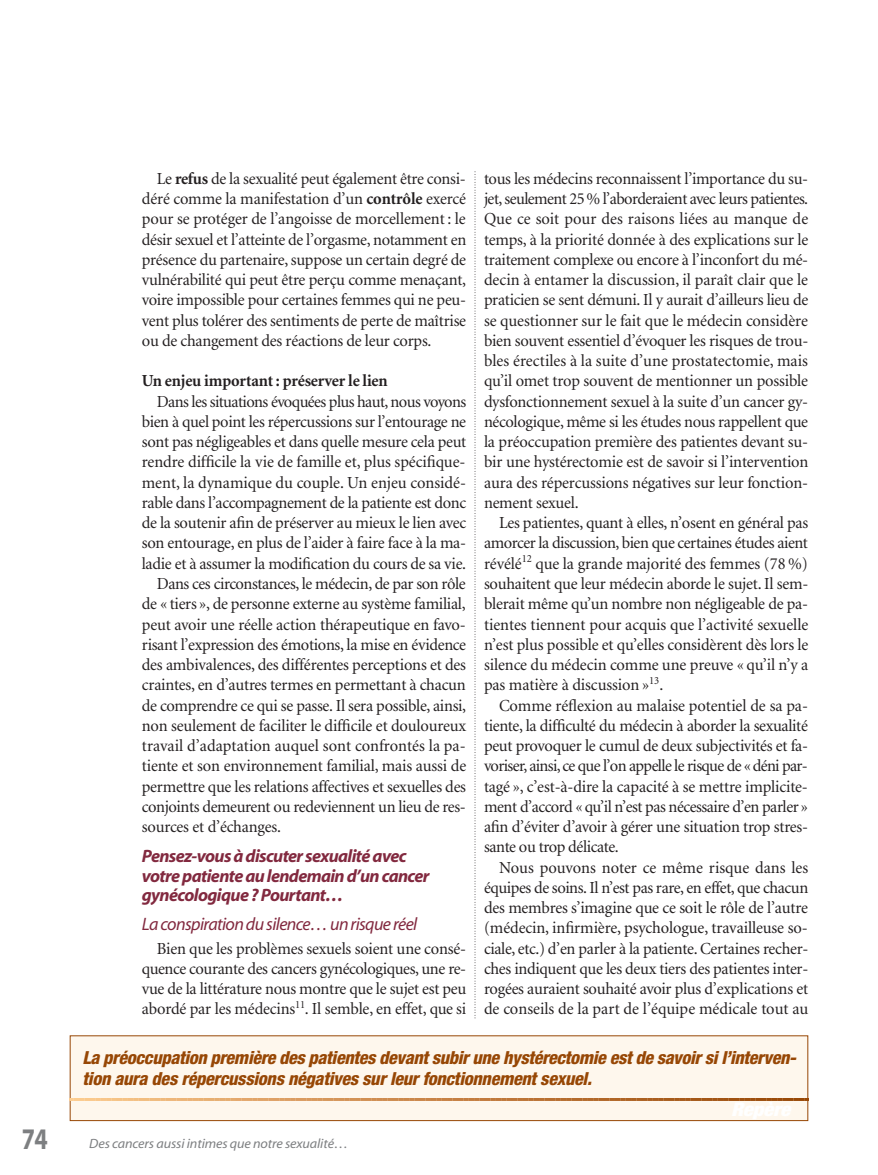
<style>
.page{position:relative;width:878px;height:1175px;background:#fff}
.page>*{position:absolute;margin:0;border:0;box-sizing:border-box;transform-origin:0 0}
.t1{font:700 30px "Myriad";color:#7d7f81;scale:.8 1}
.t2{font:italic 800 condensed 18px/21.8px "Helvetica Neue";letter-spacing:-.02em;color:#974705}
.t3{font:italic 700 18px/19.5px "Myriad";letter-spacing:-.035em;color:#82293f}
.t4{font:italic 18px "Myriad";letter-spacing:-.035em;color:#82293f}
.t5{font:16.8px/20.2px "Minion";letter-spacing:-.015em;color:#231f20;text-align:justify}
.t6{font:16.8px "Minion";letter-spacing:-.035em;color:#231f20}
.t7{font:700 16.8px "Minion";letter-spacing:-.01em;color:#231f20}
.t8{font:italic 13.5px "Myriad";letter-spacing:-.01em;color:#7d7f81;scale:1.05 1}
.s1{font-weight:700}
</style>
<div class="page">
<svg style="left:474px;top:172px;width:1px;height:847px"></svg>
<div style="left:70px;top:1035px;width:737px;height:85px;background:#fef7ed"></div>
<svg style="left:70px;top:1098px;width:23px;height:22px"></svg>
<hr style="left:97px;top:1098px;width:2px;height:22px;background:#f9c78a">
<svg style="left:103px;top:1098px;width:109px;height:3px"></svg>
<hr style="left:216px;top:1098px;width:2px;height:22px;background:#e6ae71">
<svg style="left:222px;top:1098px;width:109px;height:3px"></svg>
<hr style="left:335px;top:1098px;width:2px;height:22px;background:#d59559">
<svg style="left:341px;top:1098px;width:255px;height:3px"></svg>
<hr style="left:600px;top:1098px;width:2px;height:22px;background:#b16728">
<svg style="left:606px;top:1098px;width:109px;height:3px"></svg>
<hr style="left:719px;top:1098px;width:2px;height:22px;background:#a25414">
<svg style="left:725px;top:1098px;width:82px;height:3px"></svg>
<h1 class="t1" style="left:22px;top:1127px;width:34px">74</h1>
<p class="t5" style="left:142px;top:170px;width:326px;text-indent:15px">Le <span class="s1">refus</span> de la sexualité peut également être consi&shy;déré comme la manifestation d’un <span class="s1">contrôle</span> exercé pour se protéger de l’angoisse de morcellement : le désir sexuel et l’atteinte de l’orgasme, notamment en présence du partenaire, suppose un certain degré de vulnérabilité qui peut être perçu comme menaçant, voire impossible pour certaines femmes qui ne peu&shy;vent plus tolérer des sentiments de perte de maîtrise ou de changement des réactions de leur corps.</p>
<p class="t7" style="left:142px;top:374px;width:247px">Un enjeu important : préserver le lien</p>
<p class="t6" style="left:157px;top:395px;width:311px">Dans les situations évoquées plus haut, nous voyons</p>
<p class="t5" style="left:142px;top:413px;width:326px">bien à quel point les répercussions sur l’entourage ne</p>
<p class="t5" style="left:142px;top:433px;width:326px">sont pas négligeables et dans quelle mesure cela peut</p>
<p class="t5" style="left:142px;top:453px;width:325px">rendre difficile la vie de famille et, plus spécifique-</p>
<p class="t5" style="left:142px;top:473px;width:325px">ment, la dynamique du couple. Un enjeu considé-</p>
<p class="t5" style="left:142px;top:494px;width:326px">rable dans l’accompagnement de la patiente est donc</p>
<p class="t5" style="left:142px;top:514px;width:326px">de la soutenir afin de préserver au mieux le lien avec</p>
<p class="t5" style="left:142px;top:534px;width:326px">son entourage, en plus de l’aider à faire face à la ma-</p>
<p class="t5" style="left:142px;top:554px;width:326px">ladie et à assumer la modification du cours de sa vie.</p>
<p class="t5" style="left:157px;top:575px;width:310px">Dans ces circonstances, le médecin, de par son rôle</p>
<p class="t5" style="left:142px;top:595px;width:325px">de « tiers », de personne externe au système familial,</p>
<p class="t5" style="left:142px;top:615px;width:325px">peut avoir une réelle action thérapeutique en favo-</p>
<p class="t5" style="left:142px;top:635px;width:326px">risant l’expression des émotions, la mise en évidence</p>
<p class="t5" style="left:142px;top:656px;width:326px">des ambivalences, des différentes perceptions et des</p>
<p class="t5" style="left:142px;top:676px;width:325px">craintes, en d’autres termes en permettant à chacun</p>
<p class="t5" style="left:142px;top:696px;width:326px">de comprendre ce qui se passe. Il sera possible, ainsi,</p>
<p class="t5" style="left:142px;top:716px;width:326px">non seulement de faciliter le difficile et douloureux</p>
<p class="t5" style="left:142px;top:737px;width:325px">travail d’adaptation auquel sont confrontés la pa-</p>
<p class="t5" style="left:142px;top:757px;width:326px">tiente et son environnement familial, mais aussi de</p>
<p class="t5" style="left:142px;top:777px;width:326px">permettre que les relations affectives et sexuelles des</p>
<p class="t5" style="left:142px;top:797px;width:325px">conjoints demeurent ou redeviennent un lieu de res-</p>
<p class="t5" style="left:142px;top:818px;width:141px">sources et d’échanges.</p>
<p class="t3" style="left:142px;top:848px;width:289px">Pensez-vous à discuter sexualité avec votre patiente au lendemain d’un cancer gynécologique ? Pourtant…</p>
<p class="t4" style="left:142px;top:916px;width:277px">La conspiration du silence… un risque réel</p>
<p class="t5" style="left:142px;top:939px;width:326px;text-indent:15px">Bien que les problèmes sexuels soient une consé&shy;quence courante des cancers gynécologiques, une re&shy;vue de la littérature nous montre que le sujet est peu abordé par les médecins<sup>11</sup>. Il semble, en effet, que si</p>
<p class="t5" style="left:484px;top:170px;width:326px">tous les médecins reconnaissent l’importance du su&shy;jet, seulement 25% l’aborderaient avec leurs patientes.<br>Que ce soit pour des raisons liées au manque de temps, à la priorité donnée à des explications sur le traitement complexe ou encore à l’inconfort du mé&shy;decin à entamer la discussion, il paraît clair que le praticien se sent démuni. Il y aurait d’ailleurs lieu de se questionner sur le fait que le médecin considère bien souvent essentiel d’évoquer les risques de trou&shy;bles érectiles à la suite d’une prostatectomie, mais qu’il omet trop souvent de mentionner un possible dysfonctionnement sexuel à la suite d’un cancer gy&shy;nécologique, même si les études nous rappellent que la préoccupation première des patientes devant su&shy;bir une hystérectomie est de savoir si l’intervention aura des répercussions négatives sur leur fonction&shy;nement sexuel.</p>
<p class="t5" style="left:484px;top:514px;width:326px;text-indent:15px">Les patientes, quant à elles, n’osent en général pas amorcer la discussion, bien que certaines études aient révélé<sup>12</sup> que la grande majorité des femmes (78 %) souhaitent que leur médecin aborde le sujet. Il sem&shy;blerait même qu’un nombre non négligeable de pa&shy;tientes tiennent pour acquis que l’activité sexuelle n’est plus possible et qu’elles considèrent dès lors le silence du médecin comme une preuve « qu’il n’y a pas matière à discussion »<sup>13</sup>.</p>
<p class="t5" style="left:484px;top:696px;width:326px;text-indent:15px">Comme réflexion au malaise potentiel de sa pa&shy;tiente, la difficulté du médecin à aborder la sexualité peut provoquer le cumul de deux subjectivités et fa&shy;voriser, ainsi, ce que l’on appelle le risque de «déni par&shy;tagé », c’est-à-dire la capacité à se mettre implicite&shy;ment d’accord « qu’il n’est pas nécessaire d’en parler » afin d’éviter d’avoir à gérer une situation trop stres&shy;sante ou trop délicate.</p>
<p class="t5" style="left:484px;top:858px;width:326px;text-indent:15px">Nous pouvons noter ce même risque dans les équipes de soins. Il n’est pas rare, en effet, que chacun des membres s’imagine que ce soit le rôle de l’autre (médecin, infirmière, psychologue, travailleuse so&shy;ciale, etc.) d’en parler à la patiente. Certaines recher&shy;ches indiquent que les deux tiers des patientes inter&shy;rogées auraient souhaité avoir plus d’explications et de conseils de la part de l’équipe médicale tout au</p>
<p class="t2" style="left:82px;top:1047px;width:715px">La préoccupation première des patientes devant subir une hystérectomie est de savoir si l’interven&shy;tion aura des répercussions négatives sur leur fonctionnement sexuel.</p>
<p class="t8" style="left:89px;top:1138px;width:248px">Des cancers aussi intimes que notre sexualité…</p>
</div>
